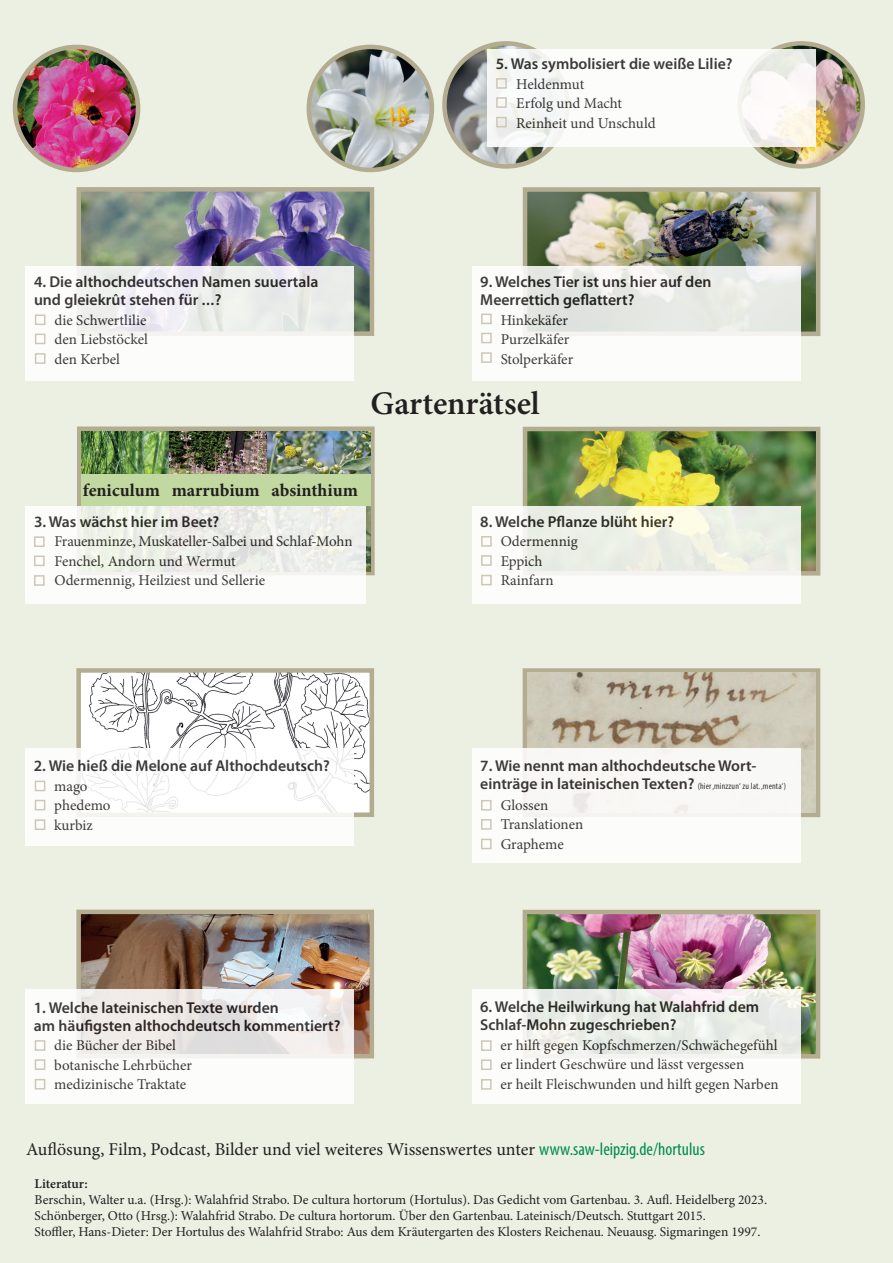
<style>
.page{position:relative;width:893px;height:1263px;background:#ebf0e2}
.page>*{position:absolute;margin:0;border:0;box-sizing:border-box;transform-origin:0 0}
.t1{font:600 33px "Minion Pro";color:#231f20}
.t2{font:18px "Minion Pro";color:#231f20}
.t3{font:700 18px "Minion Pro";color:#231f20}
.t4{font:600 15.75px/18px "Myriad Pro";color:#231f20}
.t5{font:15px/19.5px "Minion Pro";color:#231f20}
.t6{font:13.5px/16.2px "Minion Pro";color:#231f20}
.t7{font:600 13.5px "Minion Pro";letter-spacing:-.005em;color:#231f20}
.s1{font-weight:400;font-stretch:condensed;font-size:9px}
.s2{font-family:"Myriad Pro";font-stretch:condensed;color:#008c4e}
</style>
<div class="page">
<img style="left:15px;top:47px;width:123px;height:123px;border-radius:62px">
<div style="left:13px;top:45px;width:127px;height:127px;border:4px solid #b3ac91;border-radius:50%"></div>
<img style="left:309px;top:47px;width:123px;height:123px;border-radius:62px">
<div style="left:307px;top:45px;width:127px;height:127px;border:4px solid #b3ac91;border-radius:50%"></div>
<img style="left:444px;top:43px;width:124px;height:123px;border-radius:62px">
<div style="left:442px;top:41px;width:128px;height:128px;border:4px solid #b3ac91;border-radius:50%"></div>
<img style="left:740px;top:43px;width:123px;height:123px;border-radius:62px">
<div style="left:737px;top:41px;width:128px;height:128px;border:4px solid #b3ac91;border-radius:50%"></div>
<img style="left:82px;top:192px;width:287px;height:139px">
<div style="left:77px;top:187px;width:297px;height:149px;border:4px solid #b3ac91"></div>
<svg style="left:26px;top:267px;width:328px;height:114px;fill:#f8f6f9"></svg>
<div style="left:35px;top:314px;width:10px;height:11px;border:2px solid #cec7b6"></div>
<div style="left:35px;top:334px;width:10px;height:10px;border:2px solid #cec7b6"></div>
<div style="left:35px;top:353px;width:10px;height:11px;border:2px solid #cec7b6"></div>
<img style="left:81px;top:673px;width:288px;height:139px">
<div style="left:76px;top:668px;width:298px;height:149px;border:4px solid #b3ac91"></div>
<div style="left:25px;top:748px;width:329px;height:98px;background:#fff"></div>
<div style="left:35px;top:781px;width:10px;height:10px;border:2px solid #cec7b6"></div>
<div style="left:35px;top:800px;width:10px;height:10px;border:2px solid #cec7b6"></div>
<div style="left:35px;top:819px;width:10px;height:11px;border:2px solid #cec7b6"></div>
<img style="left:81px;top:914px;width:288px;height:139px">
<div style="left:76px;top:909px;width:298px;height:149px;border:4px solid #b3ac91"></div>
<svg style="left:25px;top:989px;width:329px;height:114px;fill:#f8f8f8"></svg>
<div style="left:35px;top:1040px;width:10px;height:11px;border:2px solid #cec7b6"></div>
<div style="left:35px;top:1059px;width:10px;height:11px;border:2px solid #cec7b6"></div>
<div style="left:35px;top:1079px;width:10px;height:10px;border:2px solid #cec7b6"></div>
<img style="left:528px;top:192px;width:287px;height:139px">
<div style="left:523px;top:187px;width:297px;height:149px;border:4px solid #b3ac91"></div>
<svg style="left:472px;top:267px;width:329px;height:114px;fill:#faf9f7"></svg>
<div style="left:481px;top:314px;width:11px;height:10px;border:2px solid #cec7b6"></div>
<div style="left:481px;top:333px;width:11px;height:10px;border:2px solid #cec7b6"></div>
<div style="left:481px;top:352px;width:11px;height:11px;border:2px solid #cec7b6"></div>
<img style="left:528px;top:432px;width:287px;height:139px">
<div style="left:523px;top:427px;width:297px;height:149px;border:4px solid #b3ac91"></div>
<svg style="left:472px;top:506px;width:329px;height:98px"></svg>
<div style="left:481px;top:536px;width:11px;height:11px;border:2px solid #cec7b6"></div>
<div style="left:481px;top:555px;width:11px;height:11px;border:2px solid #cec7b6"></div>
<div style="left:481px;top:575px;width:11px;height:10px;border:2px solid #cec7b6"></div>
<svg style="left:523px;top:668px;width:297px;height:149px;background:#b8b198"></svg>
<img style="left:528px;top:915px;width:287px;height:138px">
<div style="left:523px;top:910px;width:297px;height:148px;border:4px solid #b3ac91"></div>
<svg style="left:472px;top:989px;width:328px;height:114px;fill:#fbf9f6"></svg>
<div style="left:481px;top:1040px;width:11px;height:11px;border:2px solid #cec7b6"></div>
<div style="left:481px;top:1059px;width:11px;height:11px;border:2px solid #cec7b6"></div>
<div style="left:481px;top:1079px;width:11px;height:11px;border:2px solid #cec7b6"></div>
<svg style="left:77px;top:426px;width:298px;height:149px;background:#b4b095"></svg>
<img style="left:81px;top:431px;width:88px;height:43px">
<img style="left:169px;top:431px;width:201px;height:140px">
<div style="left:81px;top:474px;width:289px;height:32px;background:#c1d8a0"></div>
<svg style="left:26px;top:506px;width:340px;height:98px"></svg>
<div style="left:34px;top:536px;width:11px;height:11px;border:2px solid #cec7b6"></div>
<div style="left:34px;top:555px;width:11px;height:11px;border:2px solid #cec7b6"></div>
<div style="left:34px;top:575px;width:11px;height:11px;border:2px solid #cec7b6"></div>
<div style="left:487px;top:49px;width:329px;height:98px;background:#fff"></div>
<div style="left:496px;top:78px;width:11px;height:11px;border:2px solid #cec7b6"></div>
<div style="left:496px;top:97px;width:11px;height:11px;border:2px solid #cec7b6"></div>
<div style="left:496px;top:117px;width:11px;height:10px;border:2px solid #cec7b6"></div>
<img style="left:527px;top:673px;width:289px;height:139px">
<div style="left:472px;top:748px;width:329px;height:114px;background:#f9f8f6"></div>
<div style="left:481px;top:800px;width:11px;height:10px;border:2px solid #cec7b6"></div>
<div style="left:481px;top:819px;width:11px;height:11px;border:2px solid #cec7b6"></div>
<div style="left:481px;top:839px;width:11px;height:10px;border:2px solid #cec7b6"></div>
<p class="t4" style="left:496px;top:55px;width:238px">5. Was symbolisiert die weiße Lilie?</p>
<p class="t5" style="left:516px;top:74px;width:141px">Heldenmut<br>Erfolg und Macht<br>Reinheit und Unschuld</p>
<p class="t4" style="left:34px;top:273px;width:286px">4. Die althochdeutschen Namen suuertala und gleiekrût stehen für ...?</p>
<p class="t5" style="left:54px;top:310px;width:95px;text-align:justify">die Schwertlilie den Liebstöckel den Kerbel</p>
<p class="t4" style="left:480px;top:273px;width:233px">9. Welches Tier ist uns hier auf den<br>Meerrettich geflattert?</p>
<p class="t5" style="left:501px;top:310px;width:74px">Hinkekäfer<br>Purzelkäfer<br>Stolperkäfer</p>
<h1 class="t1" style="left:370px;top:381px;width:171px">Gartenrätsel</h1>
<p class="t3" style="left:83px;top:478px;width:276px">feniculum marrubium absinthium</p>
<p class="t4" style="left:34px;top:512px;width:187px">3. Was wächst hier im Beet?</p>
<p class="t5" style="left:54px;top:531px;width:300px">Frauenminze, Muskateller-Salbei und Schlaf-Mohn<br>Fenchel, Andorn und Wermut<br>Odermennig, Heilziest und Sellerie</p>
<p class="t4" style="left:480px;top:512px;width:196px">8. Welche Pflanze blüht hier?</p>
<p class="t5" style="left:501px;top:531px;width:79px">Odermennig<br>Eppich<br>Rainfarn</p>
<p class="t4" style="left:34px;top:757px;width:298px">2. Wie hieß die Melone auf Althochdeutsch?</p>
<p class="t5" style="left:54px;top:776px;width:58px">mago phedemo kurbiz</p>
<p class="t4" style="left:34px;top:999px;width:308px">1. Welche lateinischen Texte wurden<br>am häufigsten althochdeutsch kommentiert?</p>
<p class="t5" style="left:54px;top:1036px;width:139px">die Bücher der Bibel botanische Lehrbücher medizinische Traktate</p>
<p class="t4" style="left:480px;top:757px;width:307px">7. Wie nennt man althochdeutsche Wort&shy;einträge in lateinischen Texten? <span class="s1">(hier ‚minzzun‘ zu lat. ‚menta‘)</span></p>
<p class="t5" style="left:501px;top:795px;width:84px">Glossen<br>Translationen<br>Grapheme</p>
<p class="t4" style="left:480px;top:998px;width:281px">6. Welche Heilwirkung hat Walahfrid dem<br>Schlaf-Mohn zugeschrieben?</p>
<p class="t5" style="left:501px;top:1035px;width:280px">er hilft gegen Kopfschmerzen/Schwächegefühl er lindert Geschwüre und lässt vergessen<br>er heilt Fleischwunden und hilft gegen Narben</p>
<p class="t2" style="left:26px;top:1137px;width:680px">Auflösung, Film, Podcast, Bilder und viel weiteres Wissenswertes unter <span class="s2">www.saw-leipzig.de/hortulus</span></p>
<p class="t7" style="left:35px;top:1174px;width:55px">Literatur:</p>
<p class="t6" style="left:35px;top:1191px;width:734px">Berschin, Walter u.a. (Hrsg.): Walahfrid Strabo. De cultura hortorum (Hortulus). Das Gedicht vom Gartenbau. 3. Aufl. Heidelberg 2023.<br>Schönberger, Otto (Hrsg.): Walahfrid Strabo. De cultura hortorum. Über den Gartenbau. Lateinisch/Deutsch. Stuttgart 2015.<br>Stoffler, Hans-Dieter: Der Hortulus des Walahfrid Strabo: Aus dem Kräutergarten des Klosters Reichenau. Neuausg. Sigmaringen 1997.</p>
</div>
